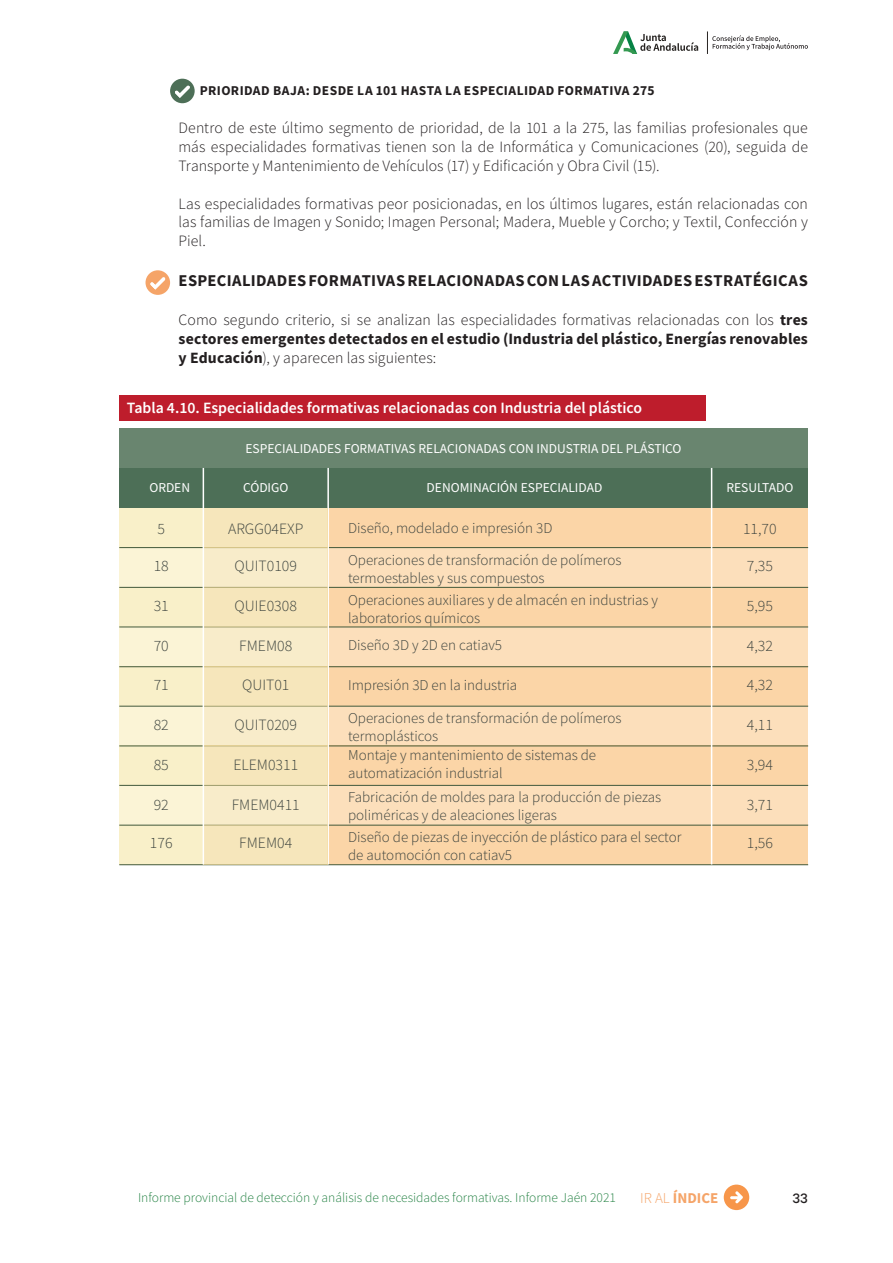
<style>
.page{position:relative;width:893px;height:1263px;background:#fff}
.page>*{position:absolute;margin:0;border:0;box-sizing:border-box;transform-origin:0 0}
.t1{font:700 16.5px "Source Sans Pro";letter-spacing:.02em;color:#231f20}
.t2{font:300 15.75px/18.9px "Source Sans Pro";letter-spacing:.005em;color:#231f20;text-align:justify}
.t3{font:300 15.75px "Source Sans Pro";color:#3c433e}
.t4{font:600 15.75px "Source Sans Pro";color:#fff}
.t5{font:300 15px/18px "Source Sans Pro";color:#3c433e}
.t6{font:700 15px "Source Sans Pro";color:#f5a468}
.t7{font:13.5px "Source Sans Pro";color:#fff}
.t8{font:300 13.5px "Source Sans Pro";color:#268345}
.t9{font:700 13.5px "Source Sans Pro";letter-spacing:.03em;color:#231f20}
.t10{font:500 13.5px "Novecento";color:#231f20}
.s1{font-weight:700}
.s2{font-weight:300}
</style>
<div class="page">
<svg style="left:170px;top:79px;width:25px;height:24px"></svg>
<svg style="left:146px;top:270px;width:24px;height:25px"></svg>
<div style="left:119px;top:395px;width:586px;height:25px;background:#be1d2c"></div>
<div style="left:119px;top:468px;width:689px;height:40px;background:#4d6f57"></div>
<div style="left:119px;top:428px;width:689px;height:40px;background:#69856f"></div>
<div style="left:327px;top:508px;width:481px;height:40px;background:#fbd5a7"></div>
<div style="left:119px;top:508px;width:85px;height:40px;background:#f9f0c9"></div>
<div style="left:327px;top:666px;width:481px;height:40px;background:#fbd5a7"></div>
<div style="left:119px;top:666px;width:85px;height:40px;background:#f9f0c9"></div>
<div style="left:327px;top:587px;width:481px;height:40px;background:#fbd5a7"></div>
<div style="left:327px;top:825px;width:481px;height:39px;background:#fbd5a7"></div>
<div style="left:119px;top:587px;width:85px;height:40px;background:#f9f0c9"></div>
<div style="left:119px;top:825px;width:85px;height:39px;background:#f9f0c9"></div>
<div style="left:327px;top:745px;width:481px;height:40px;background:#fbd5a7"></div>
<div style="left:119px;top:745px;width:85px;height:40px;background:#f9f0c9"></div>
<div style="left:327px;top:547px;width:481px;height:40px;background:#fcdfbb"></div>
<div style="left:327px;top:785px;width:481px;height:40px;background:#fcdfbb"></div>
<div style="left:119px;top:547px;width:85px;height:40px;background:#fbf4d6"></div>
<div style="left:119px;top:785px;width:85px;height:40px;background:#fbf4d6"></div>
<div style="left:327px;top:706px;width:481px;height:39px;background:#fcdfbb"></div>
<div style="left:119px;top:706px;width:85px;height:39px;background:#fbf4d6"></div>
<div style="left:327px;top:627px;width:481px;height:39px;background:#fcdfbb"></div>
<div style="left:119px;top:627px;width:85px;height:39px;background:#fbf4d6"></div>
<hr style="left:119px;top:547px;width:689px;height:1px;background:#42593b">
<hr style="left:119px;top:785px;width:689px;height:1px;background:#42593b">
<hr style="left:119px;top:706px;width:689px;height:1px;background:#42593b">
<hr style="left:119px;top:627px;width:689px;height:1px;background:#42593b">
<hr style="left:119px;top:864px;width:689px;height:1px;background:#42593b">
<hr style="left:119px;top:587px;width:689px;height:1px;background:#42593b">
<hr style="left:119px;top:825px;width:689px;height:1px;background:#42593b">
<hr style="left:119px;top:746px;width:689px;height:1px;background:#42593b">
<hr style="left:119px;top:666px;width:689px;height:1px;background:#42593b">
<hr style="left:327px;top:468px;width:2px;height:396px;background:#fff">
<hr style="left:711px;top:468px;width:1px;height:396px;background:#fff">
<div style="left:203px;top:508px;width:124px;height:40px;background:#f6e6bb"></div>
<div style="left:203px;top:666px;width:124px;height:40px;background:#f6e6bb"></div>
<div style="left:203px;top:587px;width:124px;height:40px;background:#f6e6bb"></div>
<div style="left:203px;top:825px;width:124px;height:39px;background:#f6e6bb"></div>
<div style="left:203px;top:745px;width:124px;height:40px;background:#f6e6bb"></div>
<div style="left:203px;top:547px;width:124px;height:40px;background:#f8ecca"></div>
<div style="left:203px;top:785px;width:124px;height:40px;background:#f8ecca"></div>
<div style="left:203px;top:706px;width:124px;height:39px;background:#f8ecca"></div>
<div style="left:203px;top:627px;width:124px;height:39px;background:#f8ecca"></div>
<hr style="left:203px;top:468px;width:1px;height:396px;background:#fff">
<svg style="left:707px;top:31px;width:101px;height:23px"></svg>
<svg style="left:613px;top:31px;width:85px;height:23px"></svg>
<div style="left:724px;top:1184px;width:25px;height:26px;background:#f7964a;border-radius:50%"></div>
<svg style="left:730px;top:1191px;width:13px;height:12px"></svg>
<p class="t9" style="left:200px;top:82px;width:456px">PRIORIDAD BAJA: DESDE LA 101 HASTA LA ESPECIALIDAD FORMATIVA 275</p>
<p class="t2" style="left:179px;top:118px;width:631px">Dentro de este último segmento de prioridad, de la 101 a la 275, las familias profesionales que más especialidades formativas tienen son la de Informática y Comunicaciones (20), seguida de Transporte y Mantenimiento de Vehículos (17) y Edificación y Obra Civil (15).</p>
<p class="t2" style="left:179px;top:194px;width:631px">Las especialidades formativas peor posicionadas, en los últimos lugares, están relacionadas con las familias de Imagen y Sonido; Imagen Personal; Madera, Mueble y Corcho; y Textil, Confección y Piel.</p>
<p class="t1" style="left:179px;top:269px;width:631px">ESPECIALIDADES FORMATIVAS RELACIONADAS CON LAS ACTIVIDADES ESTRATÉGICAS</p>
<p class="t2" style="left:179px;top:310px;width:631px">Como segundo criterio, si se analizan las especialidades formativas relacionadas con los <span class="s1">tres sectores emergentes detectados en el estudio (Industria del plástico, Energías renovables y Educación</span>), y aparecen las siguientes:</p>
<p class="t4" style="left:127px;top:397px;width:517px">Tabla 4.10. Especialidades formativas relacionadas con Industria del plástico</p>
<p class="t7" style="left:245px;top:440px;width:437px">ESPECIALIDADES FORMATIVAS RELACIONADAS CON INDUSTRIA DEL PLÁSTICO</p>
<p class="t7" style="left:243px;top:478px;width:47px">CÓDIGO</p>
<p class="t7" style="left:149px;top:478px;width:42px">ORDEN</p>
<p class="t7" style="left:427px;top:478px;width:177px">DENOMINACIÓN ESPECIALIDAD</p>
<p class="t7" style="left:726px;top:478px;width:68px">RESULTADO</p>
<p class="t3" style="left:158px;top:519px;width:9px">5</p>
<p class="t3" style="left:228px;top:519px;width:77px">ARGG04EXP</p>
<p class="t5" style="left:348px;top:519px;width:206px">Diseño, modelado e impresión 3D</p>
<p class="t3" style="left:743px;top:519px;width:35px">11,70</p>
<p class="t3" style="left:154px;top:556px;width:17px">18</p>
<p class="t3" style="left:235px;top:556px;width:64px">QUIT0109</p>
<p class="t3" style="left:747px;top:556px;width:28px">7,35</p>
<p class="t5" style="left:348px;top:550px;width:275px">Operaciones de transformación de polímeros termoestables y sus compuestos</p>
<p class="t5" style="left:348px;top:590px;width:312px">Operaciones auxiliares y de almacén en industrias y laboratorios químicos</p>
<p class="t3" style="left:154px;top:596px;width:17px">31</p>
<p class="t3" style="left:235px;top:596px;width:64px">QUIE0308</p>
<p class="t3" style="left:747px;top:596px;width:28px">5,95</p>
<p class="t3" style="left:154px;top:636px;width:17px">70</p>
<p class="t3" style="left:239px;top:636px;width:54px">FMEM08</p>
<p class="t5" style="left:348px;top:636px;width:156px">Diseño 3D y 2D en catiav5</p>
<p class="t3" style="left:747px;top:636px;width:28px">4,32</p>
<p class="t3" style="left:154px;top:676px;width:17px">71</p>
<p class="t3" style="left:242px;top:676px;width:49px">QUIT01</p>
<p class="t5" style="left:348px;top:676px;width:171px">Impresión 3D en la industria</p>
<p class="t3" style="left:747px;top:676px;width:28px">4,32</p>
<p class="t3" style="left:154px;top:715px;width:17px">82</p>
<p class="t3" style="left:235px;top:715px;width:64px">QUIT0209</p>
<p class="t3" style="left:747px;top:715px;width:28px">4,11</p>
<p class="t5" style="left:348px;top:709px;width:275px">Operaciones de transformación de polímeros termoplásticos</p>
<p class="t5" style="left:348px;top:746px;width:250px">Montaje y mantenimiento de sistemas de automatización industrial</p>
<p class="t3" style="left:154px;top:755px;width:17px">85</p>
<p class="t3" style="left:233px;top:755px;width:66px">ELEM0311</p>
<p class="t3" style="left:747px;top:755px;width:28px">3,94</p>
<p class="t5" style="left:348px;top:788px;width:315px">Fabricación de moldes para la producción de piezas poliméricas y de aleaciones ligeras</p>
<p class="t3" style="left:154px;top:795px;width:17px">92</p>
<p class="t3" style="left:232px;top:795px;width:70px">FMEM0411</p>
<p class="t3" style="left:747px;top:795px;width:28px">3,71</p>
<p class="t5" style="left:348px;top:827px;width:335px">Diseño de piezas de inyección de plástico para el sector de automoción con catiav5</p>
<p class="t3" style="left:150px;top:833px;width:24px">176</p>
<p class="t3" style="left:239px;top:833px;width:54px">FMEM04</p>
<p class="t3" style="left:747px;top:833px;width:28px">1,56</p>
<p class="t8" style="left:138px;top:1189px;width:479px">Informe provincial de detección y análisis de necesidades formativas. Informe Jaén 2021</p>
<p class="t6" style="left:640px;top:1188px;width:80px"><span class="s2">IR AL</span> ÍNDICE</p>
<p class="t10" style="left:793px;top:1190px;width:17px">33</p>
</div>
